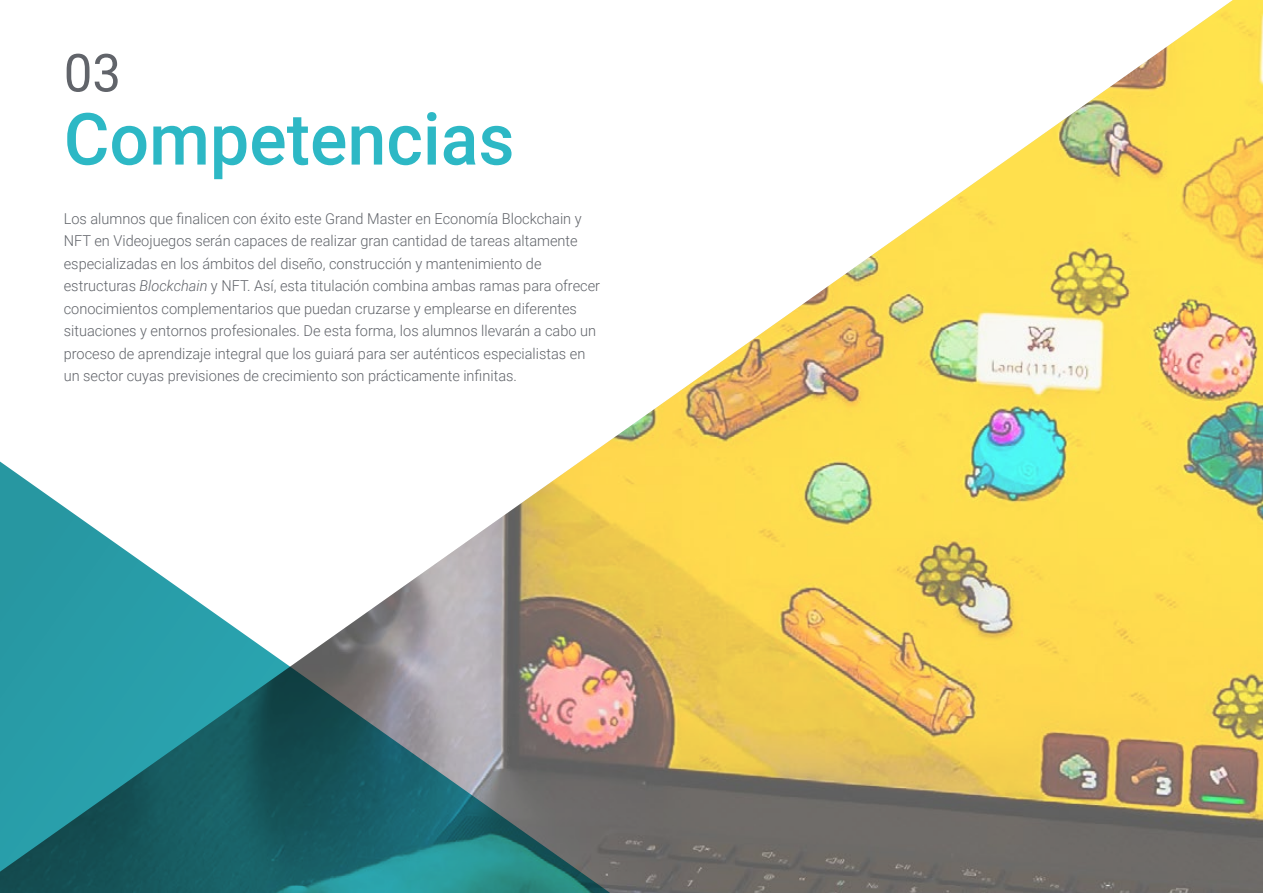
<style>
.page{position:relative;width:1263px;height:893px;background:#fff}
.page>*{position:absolute;margin:0;border:0;box-sizing:border-box;transform-origin:0 0}
.t1{font:500 72px "Roboto";color:#2db8c5}
.t2{font:52.5px "Roboto";color:#61646a}
.t3{font:300 15px/22.5px "Roboto";color:#61646a}
.s1{font-style:italic}
</style>
<div class="page">
<img style="left:602px;top:0;width:661px;height:893px">
<svg style="left:0;top:446px;width:640px;height:447px"></svg>
<h2 class="t2" style="left:64px;top:36px;width:59px">03</h2>
<h1 class="t1" style="left:64px;top:89px;width:452px">Competencias</h1>
<p class="t3" style="left:64px;top:207px;width:538px">Los alumnos que finalicen con éxito este Grand Master en Economía Blockchain y NFT en Videojuegos serán capaces de realizar gran cantidad de tareas altamente especializadas en los ámbitos del diseño, construcción y mantenimiento de estructuras <span class="s1">Blockchain</span> y NFT. Así, esta titulación combina ambas ramas para ofrecer conocimientos complementarios que puedan cruzarse y emplearse en diferentes situaciones y entornos profesionales. De esta forma, los alumnos llevarán a cabo un proceso de aprendizaje integral que los guiará para ser auténticos especialistas en un sector cuyas previsiones de crecimiento son prácticamente infinitas.</p>
</div>
